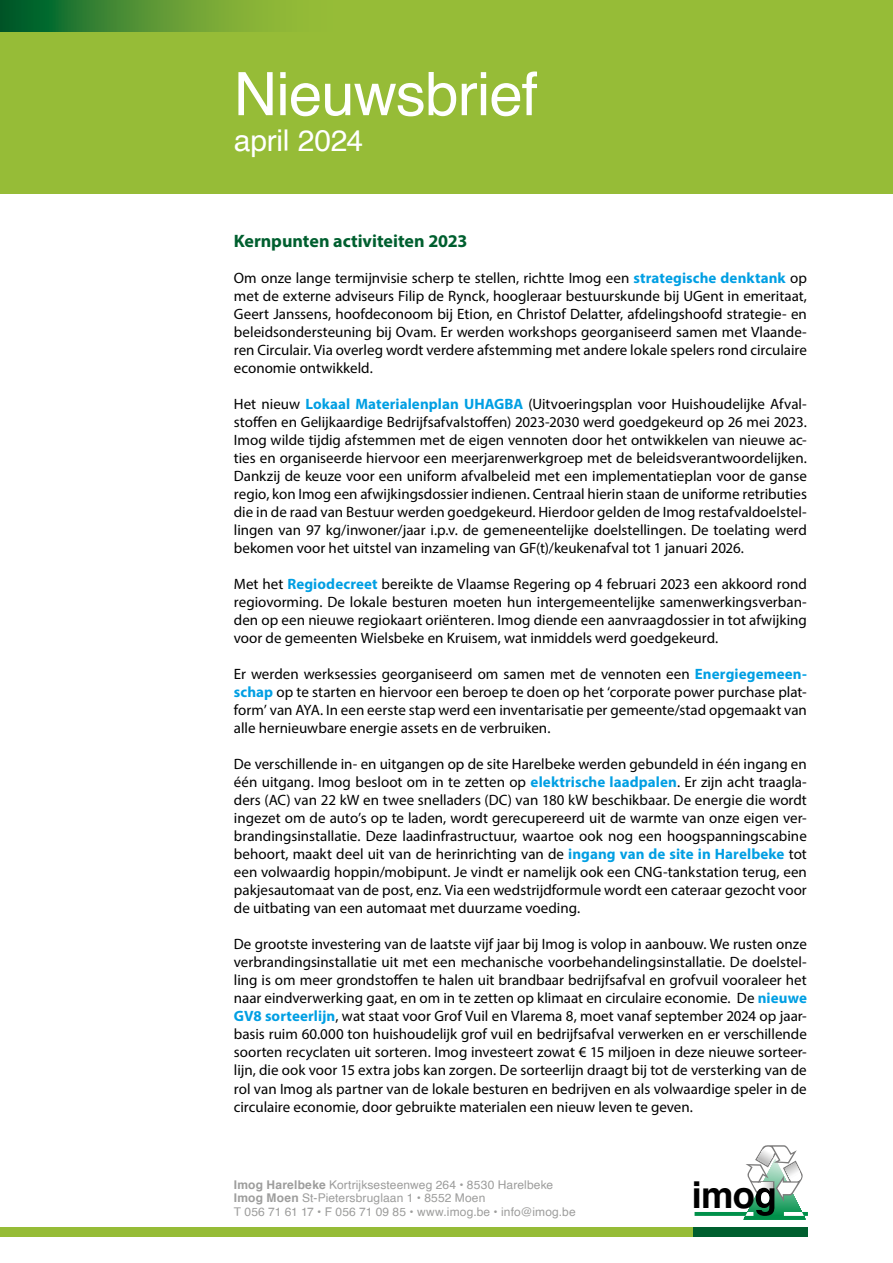
<style>
.page{position:relative;width:893px;height:1263px;background:#fff}
.page>*{position:absolute;margin:0;border:0;box-sizing:border-box;transform-origin:0 0}
.t1{font:60px "Helvetica";letter-spacing:-.015em;color:#fff}
.t2{font:700 36.75px "Helvetica";color:#000}
.t3{font:30px "Helvetica";letter-spacing:-.005em;color:#fff}
.t4{font:700 18px "Myriad Pro";color:#005f2f}
.t5{font:15px/18px "Myriad Pro";color:#000;text-align:justify}
.t6{font:12px/13.5px "Helvetica";letter-spacing:.01em;color:#9d9d9c}
.s1{font-weight:700;color:#009fe3}
.s2{font-weight:700}
</style>
<div class="page">
<div style="left:0;top:0;width:893px;height:193px;background:#96bc37"></div>
<svg style="left:0;top:0;width:268px;height:32px;background:#488b33"></svg>
<svg style="left:695px;top:1145px;width:113px;height:75px"></svg>
<div style="left:0;top:1227px;width:807px;height:9px;background:#96bc37"></div>
<div style="left:693px;top:1227px;width:115px;height:9px;background:#005f2f"></div>
<h1 class="t1" style="left:234px;top:48px;width:306px">Nieuwsbrief</h1>
<h3 class="t3" style="left:234px;top:117px;width:131px">april 2024</h3>
<p class="t4" style="left:234px;top:230px;width:235px">Kernpunten activiteiten 2023</p>
<p class="t5" style="left:234px;top:269px;width:575px">Om onze lange termijnvisie scherp te stellen, richtte Imog een <span class="s1">strategische denktank</span> op met de externe adviseurs Filip de Rynck, hoogleraar bestuurskunde bij UGent in emeritaat, Geert Janssens, hoofdeconoom bij Etion, en Christof Delatter, afdelingshoofd strategie- en beleidsondersteuning bij Ovam. Er werden workshops georganiseerd samen met Vlaande&shy;ren Circulair. Via overleg wordt verdere afstemming met andere lokale spelers rond circulaire economie ontwikkeld.</p>
<p class="t5" style="left:234px;top:395px;width:575px">Het nieuw <span class="s1">Lokaal Materialenplan UHAGBA</span> (Uitvoeringsplan voor Huishoudelijke Afval&shy;stoffen en Gelijkaardige Bedrijfsafvalstoffen) 2023-2030 werd goedgekeurd op 26 mei 2023.<br>Imog wilde tijdig afstemmen met de eigen vennoten door het ontwikkelen van nieuwe ac&shy;ties en organiseerde hiervoor een meerjarenwerkgroep met de beleidsverantwoordelijken.<br>Dankzij de keuze voor een uniform afvalbeleid met een implementatieplan voor de ganse regio, kon Imog een afwijkingsdossier indienen. Centraal hierin staan de uniforme retributies die in de raad van Bestuur werden goedgekeurd. Hierdoor gelden de Imog restafvaldoelstel&shy;lingen van 97 kg/inwoner/jaar i.p.v. de gemeneentelijke doelstellingen. De toelating werd bekomen voor het uitstel van inzameling van GF(t)/keukenafval tot 1 januari 2026.</p>
<p class="t5" style="left:234px;top:575px;width:574px">Met het <span class="s1">Regiodecreet</span> bereikte de Vlaamse Regering op 4 februari 2023 een akkoord rond regiovorming. De lokale besturen moeten hun intergemeentelijke samenwerkingsverban&shy;den op een nieuwe regiokaart oriënteren. Imog diende een aanvraagdossier in tot afwijking voor de gemeenten Wielsbeke en Kruisem, wat inmiddels werd goedgekeurd.</p>
<p class="t5" style="left:234px;top:665px;width:574px">Er werden werksessies georganiseerd om samen met de vennoten een <span class="s1">Energiegemeen&shy;schap</span> op te starten en hiervoor een beroep te doen op het ‘corporate power purchase plat&shy;form’ van AYA. In een eerste stap werd een inventarisatie per gemeente/stad opgemaakt van alle hernieuwbare energie assets en de verbruiken.</p>
<p class="t5" style="left:234px;top:755px;width:575px">De verschillende in- en uitgangen op de site Harelbeke werden gebundeld in één ingang en één uitgang. Imog besloot om in te zetten op <span class="s1">elektrische laadpalen</span>. Er zijn acht traagla&shy;ders (AC) van 22 kW en twee snelladers (DC) van 180 kW beschikbaar. De energie die wordt ingezet om de auto’s op te laden, wordt gerecupereerd uit de warmte van onze eigen ver&shy;brandingsinstallatie. Deze laadinfrastructuur, waartoe ook nog een hoogspanningscabine behoort, maakt deel uit van de herinrichting van de <span class="s1">ingang van de site in Harelbeke</span> tot een volwaardig hoppin/mobipunt. Je vindt er namelijk ook een CNG-tankstation terug, een pakjesautomaat van de post, enz. Via een wedstrijdformule wordt een cateraar gezocht voor de uitbating van een automaat met duurzame voeding.</p>
<p class="t5" style="left:234px;top:935px;width:574px">De grootste investering van de laatste vijf jaar bij Imog is volop in aanbouw. We rusten onze verbrandingsinstallatie uit met een mechanische voorbehandelingsinstallatie. De doelstel&shy;ling is om meer grondstoffen te halen uit brandbaar bedrijfsafval en grofvuil vooraleer het naar eindverwerking gaat, en om in te zetten op klimaat en circulaire economie. De <span class="s1">nieuwe GV8 sorteerlijn</span>, wat staat voor Grof Vuil en Vlarema 8, moet vanaf september 2024 op jaar&shy;basis ruim 60.000 ton huishoudelijk grof vuil en bedrijfsafval verwerken en er verschillende soorten recyclaten uit sorteren. Imog investeert zowat € 15 miljoen in deze nieuwe sorteer&shy;lijn, die ook voor 15 extra jobs kan zorgen. De sorteerlijn draagt bij tot de versterking van de rol van Imog als partner van de lokale besturen en bedrijven en als volwaardige speler in de circulaire economie, door gebruikte materialen een nieuw leven te geven.</p>
<p class="t6" style="left:234px;top:1178px;width:343px"><span class="s2">Imog Harelbeke</span> Kortrijksesteenweg 264 <span class="s2">•</span> 8530 Harelbeke<br><span class="s2">Imog Moen</span> St-Pietersbruglaan 1 <span class="s2">•</span> 8552 Moen<br>T 056 71 61 17 <span class="s2">•</span> F 056 71 09 85 <span class="s2">•</span> www.imog.be <span class="s2">•</span> info@imog.be</p>
<h2 class="t2" style="left:692px;top:1170px;width:65px">imo</h2>
</div>
